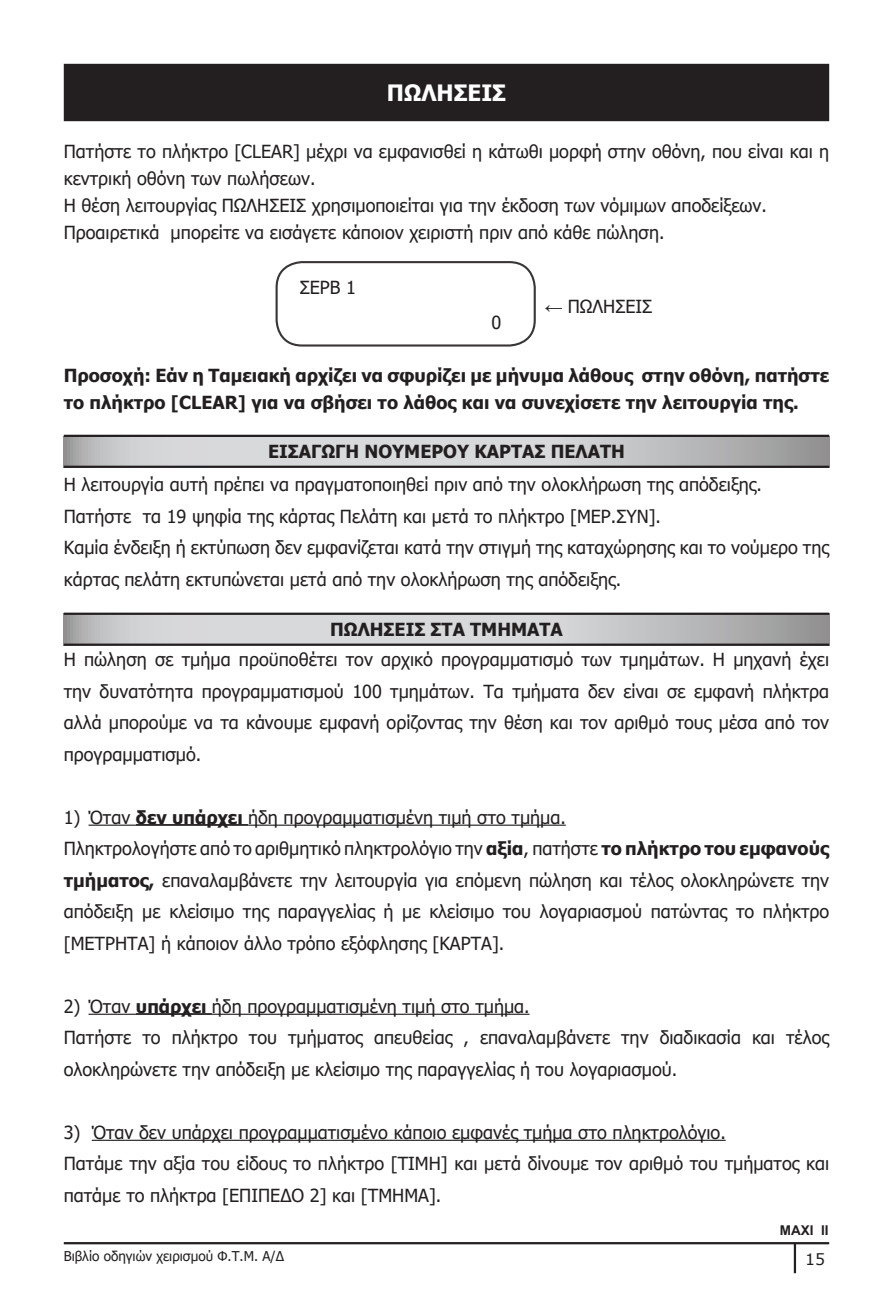
<style>
.page{position:relative;width:893px;height:1308px;background:#fff}
.page>*{position:absolute;margin:0;border:0;box-sizing:border-box;transform-origin:0 0}
.t1{font:700 22.5px "Tahoma";color:#fff}
.t2{font:18px/31.5px "Tahoma";color:#231f20}
.t3{font:700 18px/27px "Tahoma";color:#231f20}
.t4{font:15.75px "Verdana";color:#231f20}
.t5{font:13.5px "Tahoma";color:#231f20}
.t6{font:700 13.5px "Arial";color:#231f20}
.s1{font-family:"Arial"}
.s2{font-weight:700}
</style>
<div class="page">
<hr style="left:64px;top:1242px;width:765px;height:2px;background:#231f20">
<hr style="left:794px;top:1243px;width:2px;height:30px;background:#231f20">
<svg style="left:64px;top:437px;width:765px;height:28px"></svg>
<hr style="left:64px;top:435px;width:765px;height:2px;background:#231f20">
<hr style="left:64px;top:465px;width:765px;height:3px;background:#231f20">
<svg style="left:64px;top:615px;width:765px;height:28px"></svg>
<hr style="left:64px;top:612px;width:765px;height:3px;background:#231f20">
<hr style="left:64px;top:643px;width:765px;height:3px;background:#231f20">
<div style="left:66px;top:66px;width:761px;height:53px;background:#231f20"></div>
<div style="left:64px;top:64px;width:765px;height:57px;border:4px solid #231f20"></div>
<div style="left:276px;top:261px;width:260px;height:85px;border:2px solid #231f20;border-radius:25px"></div>
<hr style="left:89px;top:824px;width:47px;height:1px;background:#231f20">
<hr style="left:136px;top:824px;width:112px;height:2px;background:#231f20">
<hr style="left:248px;top:824px;width:318px;height:1px;background:#231f20">
<hr style="left:89px;top:1013px;width:47px;height:1px;background:#231f20">
<hr style="left:136px;top:1013px;width:76px;height:2px;background:#231f20">
<hr style="left:212px;top:1013px;width:318px;height:1px;background:#231f20">
<hr style="left:92px;top:1139px;width:634px;height:1px;background:#231f20">
<p class="t1" style="left:387px;top:77px;width:121px">ΠΩΛΗΣΕΙΣ</p>
<p class="t2" style="left:64px;top:138px;width:767px;line-height:27px">Πατήστε το πλήκτρο [CLEAR] μέχρι να εμφανισθεί η κάτωθι μορφή στην οθόνη, που είναι και η κεντρική οθόνη των πωλήσεων.</p>
<p class="t2" style="left:64px;top:190px;width:705px">Η θέση λειτουργίας ΠΩΛΗΣΕΙΣ χρησιμοποιείται για την έκδοση των νόμιμων αποδείξεων.</p>
<p class="t2" style="left:64px;top:217px;width:602px">Προαιρετικά μπορείτε να εισάγετε κάποιον χειριστή πριν από κάθε πώληση.</p>
<p class="t2" style="left:300px;top:273px;width:58px">ΣΕΡΒ 1</p>
<p class="t2" style="left:491px;top:308px;width:11px">0</p>
<p class="t2" style="left:545px;top:292px;width:109px"><span class="s1">←</span> ΠΩΛΗΣΕΙΣ</p>
<p class="t3" style="left:64px;top:363px;width:767px">Προσοχή: Εάν η Ταμειακή αρχίζει να σφυρίζει με μήνυμα λάθους στην οθόνη, πατήστε το πλήκτρο [CLEAR] για να σβήσει το λάθος και να συνεχίσετε την λειτουργία της.</p>
<p class="t3" style="left:268px;top:439px;width:358px">ΕΙΣΑΓΩΓΗ ΝΟΥΜΕΡΟΥ ΚΑΡΤΑΣ ΠΕΛΑΤΗ</p>
<p class="t2" style="left:64px;top:470px;width:700px">Η λειτουργία αυτή πρέπει να πραγματοποιηθεί πριν από την ολοκλήρωση της απόδειξης.</p>
<p class="t2" style="left:64px;top:501px;width:599px">Πατήστε τα 19 ψηφία της κάρτας Πελάτη και μετά το πλήκτρο [ΜΕΡ.ΣΥΝ].</p>
<p class="t2" style="left:64px;top:533px;width:767px">Καμία ένδειξη ή εκτύπωση δεν εμφανίζεται κατά την στιγμή της καταχώρησης και το νούμερο της κάρτας πελάτη εκτυπώνεται μετά από την ολοκλήρωση της απόδειξης.</p>
<p class="t3" style="left:330px;top:617px;width:234px">ΠΩΛΗΣΕΙΣ ΣΤΑ ΤΜΗΜΑΤΑ</p>
<p class="t2" style="left:64px;top:645px;width:767px;text-align:justify">Η πώληση σε τμήμα προϋποθέτει τον αρχικό προγραμματισμό των τμημάτων. Η μηχανή έχει την δυνατότητα προγραμματισμού 100 τμημάτων. Τα τμήματα δεν είναι σε εμφανή πλήκτρα αλλά μπορούμε να τα κάνουμε εμφανή ορίζοντας την θέση και τον αριθμό τους μέσα από τον προγραμματισμό.</p>
<p class="t2" style="left:64px;top:802px;width:504px">1) Όταν <span class="s2">δεν υπάρχει</span> ήδη προγραμματισμένη τιμή στο τμήμα.</p>
<p class="t2" style="left:64px;top:834px;width:767px;text-align:justify">Πληκτρολογήστε από το αριθμητικό πληκτρολόγιο την <span class="s2">αξία</span>, πατήστε <span class="s2">το πλήκτρο του εμφανούς τμήματος,</span> επαναλαμβάνετε την λειτουργία για επόμενη πώληση και τέλος ολοκληρώνετε την απόδειξη με κλείσιμο της παραγγελίας ή με κλείσιμο του λογαριασμού πατώντας το πλήκτρο [ΜΕΤΡΗΤΑ] ή κάποιον άλλο τρόπο εξόφλησης [ΚΑΡΤΑ].</p>
<p class="t2" style="left:64px;top:991px;width:467px">2) Όταν <span class="s2">υπάρχει</span> ήδη προγραμματισμένη τιμή στο τμήμα.</p>
<p class="t2" style="left:64px;top:1023px;width:767px">Πατήστε το πλήκτρο του τμήματος απευθείας , επαναλαμβάνετε την διαδικασία και τέλος ολοκληρώνετε την απόδειξη με κλείσιμο της παραγγελίας ή του λογαριασμού.</p>
<p class="t2" style="left:64px;top:1117px;width:663px">3) Όταν δεν υπάρχει προγραμματισμένο κάποιο εμφανές τμήμα στο πληκτρολόγιο.</p>
<p class="t2" style="left:64px;top:1149px;width:767px">Πατάμε την αξία του είδους το πλήκτρο [ΤΙΜΗ] και μετά δίνουμε τον αριθμό του τμήματος και πατάμε το πλήκτρα [ΕΠΙΠΕΔΟ 2] και [ΤΜΗΜΑ].</p>
<p class="t6" style="left:780px;top:1221px;width:50px">MAXI ΙΙ</p>
<p class="t5" style="left:64px;top:1247px;width:222px">Βιβλίο οδηγιών χειρισμού Φ.Τ.Μ. Α/Δ</p>
<p class="t4" style="left:805px;top:1248px;width:22px">15</p>
</div>
